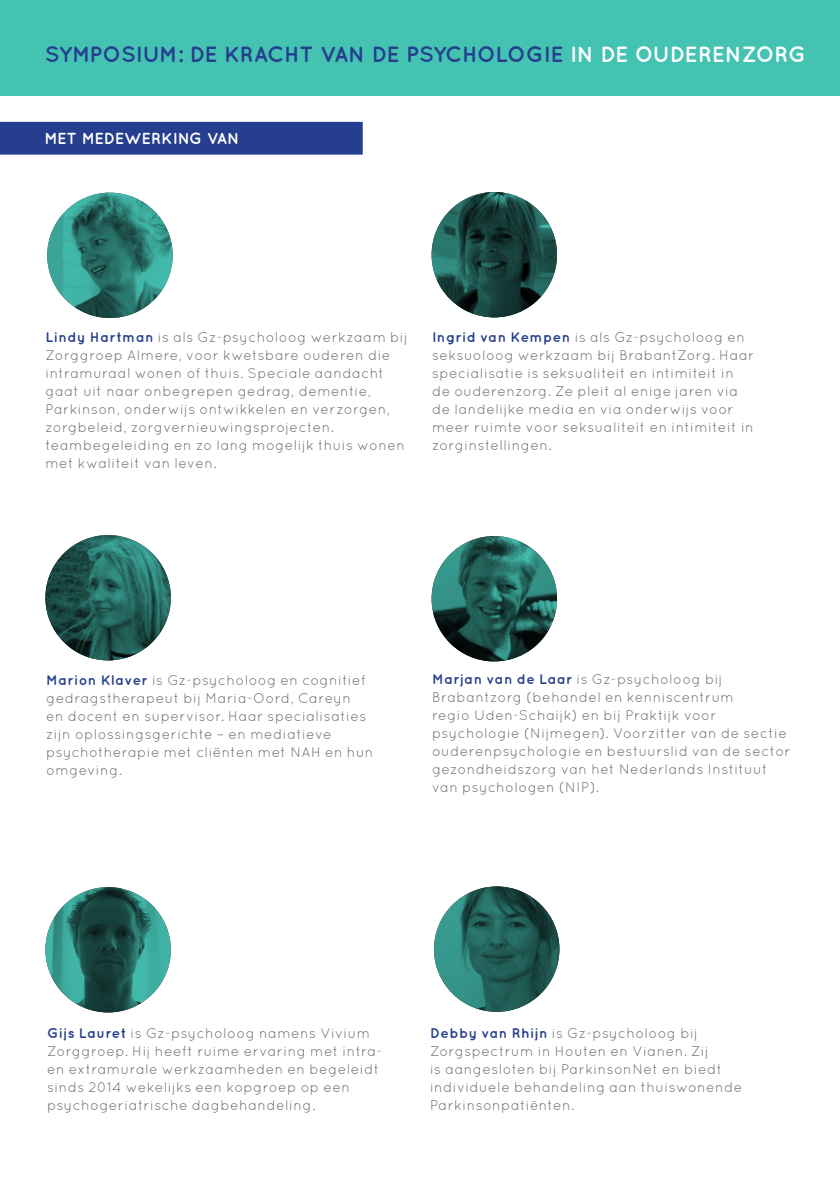
<style>
.page{position:relative;width:840px;height:1191px;background:#fff}
.page>*{position:absolute;margin:0;border:0;box-sizing:border-box;transform-origin:0 0}
.t1{font:700 22px "Quicksand";color:#253f8e}
.t2{font:700 16px "Quicksand";color:#fff}
.t3{font:14px/18px "Quicksand";letter-spacing:.03em;color:#6c6d70}
.s1{color:#fff}
.s2{font-weight:700;color:#253f8e}
</style>
<div class="page">
<div style="left:0;top:122px;width:362px;height:33px;background:#253f8e"></div>
<div style="left:0;top:0;width:839px;height:96px;background:#44c2b2"></div>
<img style="left:437px;top:192px;width:119px;height:125px">
<svg style="left:431px;top:192px;width:125px;height:125px;background:#1a4842"></svg>
<img style="left:45px;top:535px;width:126px;height:125px">
<svg style="left:45px;top:535px;width:126px;height:125px;background:#225e57"></svg>
<img style="left:437px;top:536px;width:119px;height:125px">
<svg style="left:431px;top:536px;width:125px;height:125px;background:#225d56"></svg>
<img style="left:45px;top:887px;width:126px;height:125px">
<img style="left:434px;top:886px;width:125px;height:125px">
<svg style="left:434px;top:886px;width:125px;height:126px;background:#25655d"></svg>
<img style="left:47px;top:193px;width:125px;height:125px">
<svg style="left:45px;top:887px;width:126px;height:125px;background:#286f67"></svg>
<p class="t1" style="left:45px;top:41px;width:762px">SYMPOSIUM: DE KRACHT VAN DE PSYCHOLOGIE <span class="s1">IN DE OUDERENZORG</span></p>
<p class="t2" style="left:44px;top:129px;width:197px">MET MEDEWERKING VAN</p>
<p class="t3" style="left:45px;top:328px;width:364px"><span class="s2">Lindy Hartman</span> is als Gz-psycholoog werkzaam bij Zorggroep Almere, voor kwetsbare ouderen die intramuraal wonen of thuis. Speciale aandacht gaat uit naar onbegrepen gedrag, dementie, Parkinson, onderwijs ontwikkelen en verzorgen, zorgbeleid, zorgvernieuwingsprojecten. teambegeleiding en zo lang mogelijk thuis wonen met kwaliteit van leven.</p>
<p class="t3" style="left:432px;top:328px;width:323px"><span class="s2">Ingrid van Kempen</span> is als Gz-psycholoog en seksuoloog werkzaam bij BrabantZorg. Haar specialisatie is seksualiteit en intimiteit in de ouderenzorg. Ze pleit al enige jaren via de landelijke media en via onderwijs voor meer ruimte voor seksualiteit en intimiteit in zorginstellingen.</p>
<p class="t3" style="left:46px;top:671px;width:329px"><span class="s2">Marion Klaver</span> is Gz-psycholoog en cognitief gedragstherapeut bij Maria-Oord, Careyn<br>en docent en supervisor. Haar specialisaties zijn oplossingsgerichte – en mediatieve psychotherapie met cliënten met NAH en hun omgeving.</p>
<p class="t3" style="left:432px;top:670px;width:360px"><span class="s2">Marjan van de Laar</span> is Gz-psycholoog bij Brabantzorg (behandel en kenniscentrum<br>regio Uden-Schaijk) en bij Praktijk voor psychologie (Nijmegen). Voorzitter van de sectie ouderenpsychologie en bestuurslid van de sector gezondheidszorg van het Nederlands Instituut van psychologen (NIP).</p>
<p class="t3" style="left:47px;top:1023px;width:336px"><span class="s2">Gijs Lauret</span> is Gz-psycholoog namens Vivium Zorggroep. Hij heeft ruime ervaring met intra&shy;en extramurale werkzaamheden en begeleidt sinds 2014 wekelijks een kopgroep op een psychogeriatrische dagbehandeling.</p>
<p class="t3" style="left:430px;top:1024px;width:314px"><span class="s2">Debby van Rhijn</span> is Gz-psycholoog bij Zorgspectrum in Houten en Vianen. Zij<br>is aangesloten bij ParkinsonNet en biedt individuele behandeling aan thuiswonende Parkinsonpatiënten.</p>
</div>
